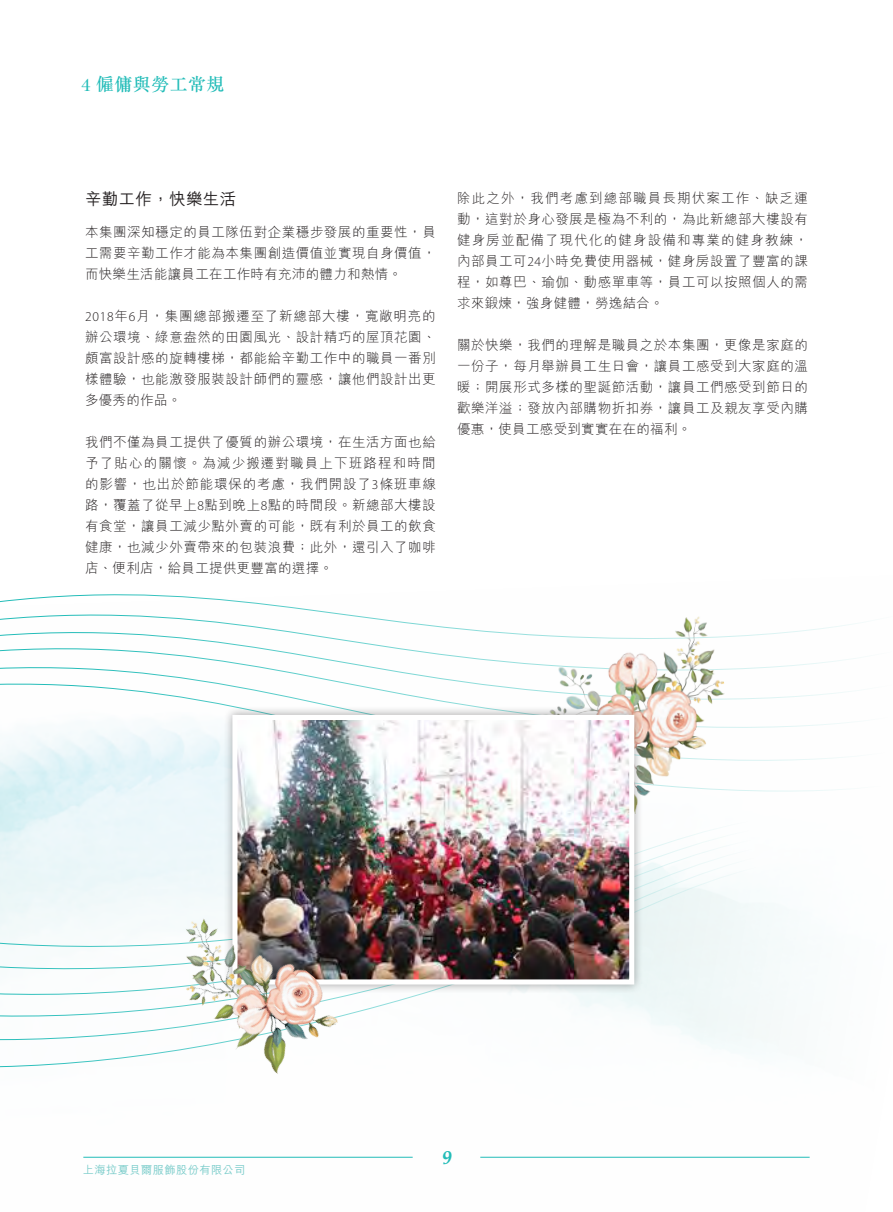
<style>
.page{position:relative;width:893px;height:1212px;background:#fff}
.page>*{position:absolute;margin:0;border:0;box-sizing:border-box;transform-origin:0 0}
.t1{font:500 18px "M Sung HK";letter-spacing:.02em;color:#22bcb8}
.t2{font:italic 700 18px "Berling LT Std";color:#22bcb8}
.t3{font:500 16.5px "M Hei HK";letter-spacing:.02em;color:#231f20}
.t4{font:300 13.5px/21px "M Hei HK";letter-spacing:.04em;color:#231f20;text-align:justify}
.t5{font:500 11.25px "M Hei HK";letter-spacing:.035em;color:#7accca}
.s1{font-family:"Myriad Pro"}
</style>
<div class="page">
<svg style="left:0;top:775px;width:843px;height:30px"></svg>
<svg style="left:0;top:760px;width:794px;height:15px"></svg>
<svg style="left:0;top:594px;width:863px;height:149px"></svg>
<svg style="left:0;top:814px;width:223px;height:9px;background:#e7f5f8"></svg>
<svg style="left:0;top:836px;width:721px;height:9px"></svg>
<svg style="left:0;top:845px;width:785px;height:223px"></svg>
<img style="left:536px;top:615px;width:197px;height:190px">
<div style="left:223px;top:705px;width:420px;height:288px;background:#231f20;opacity:.4"></div>
<img style="left:238px;top:721px;width:390px;height:257px">
<div style="left:232px;top:715px;width:402px;height:269px;border:5px solid #fff"></div>
<img style="left:147px;top:894px;width:203px;height:180px">
<hr style="left:83px;top:1157px;width:330px;height:1px;background:#22bcb8">
<hr style="left:480px;top:1157px;width:330px;height:1px;background:#22bcb8">
<h1 class="t1" style="left:81px;top:72px;width:145px">4 僱傭與勞工常規</h1>
<p class="t3" style="left:85px;top:187px;width:153px">辛勤工作，快樂生活</p>
<p class="t4" style="left:85px;top:221px;width:352px">本集團深知穩定的員工隊伍對企業穩步發展的重要性，員工需要辛勤工作才能為本集團創造價值並實現自身價值，而快樂生活能讓員工在工作時有充沛的體力和熱情。</p>
<p class="t4" style="left:85px;top:305px;width:352px"><span class="s1">2018</span>年 月<span class="s1">6</span> ，集團總部搬遷至了新總部大樓，寬敞明亮的辦公環境、綠意盎然的田園風光、設計精巧的屋頂花園、頗富設計感的旋轉樓梯，都能給辛勤工作中的職員一番別樣體驗，也能激發服裝設計師們的靈感，讓他們設計出更多優秀的作品。</p>
<p class="t4" style="left:85px;top:431px;width:352px">我們不僅為員工提供了優質的辦公環境，在生活方面也給予了貼心的關懷。為減少搬遷對職員上下班路程和時間的影響，也出於節能環保的考慮，我們開設了<span class="s1">3</span>條班車線路，覆蓋了從早上<span class="s1">8</span>點到晚上<span class="s1">8</span>點的時間段。新總部大樓設有食堂，讓員工減少點外賣的可能，既有利於員工的飲食健康，也減少外賣帶來的包裝浪費；此外，還引入了咖啡店、便利店，給員工提供更豐富的選擇。</p>
<p class="t4" style="left:457px;top:187px;width:352px">除此之外，我們考慮到總部職員長期伏案工作、缺乏運動，這對於身心發展是極為不利的，為此新總部大樓設有健身房並配備了現代化的健身設備和專業的健身教練，內部員工可<span class="s1">24</span>小時免費使用器械，健身房設置了豐富的課程，如尊巴、瑜伽、動感單車等，員工可以按照個人的需求來鍛煉，強身健體，勞逸結合。</p>
<p class="t4" style="left:457px;top:334px;width:352px">關於快樂，我們的理解是職員之於本集團，更像是家庭的一份子，每月舉辦員工生日會，讓員工感受到大家庭的溫暖；開展形式多樣的聖誕節活動，讓員工們感受到節日的歡樂洋溢；發放內部購物折扣券，讓員工及親友享受內購優惠，使員工感受到實實在在的福利。</p>
<p class="t5" style="left:83px;top:1162px;width:164px">上海拉夏貝爾服飾股份有限公司</p>
<h1 class="t2" style="left:441px;top:1147px;width:12px">9</h1>
</div>
